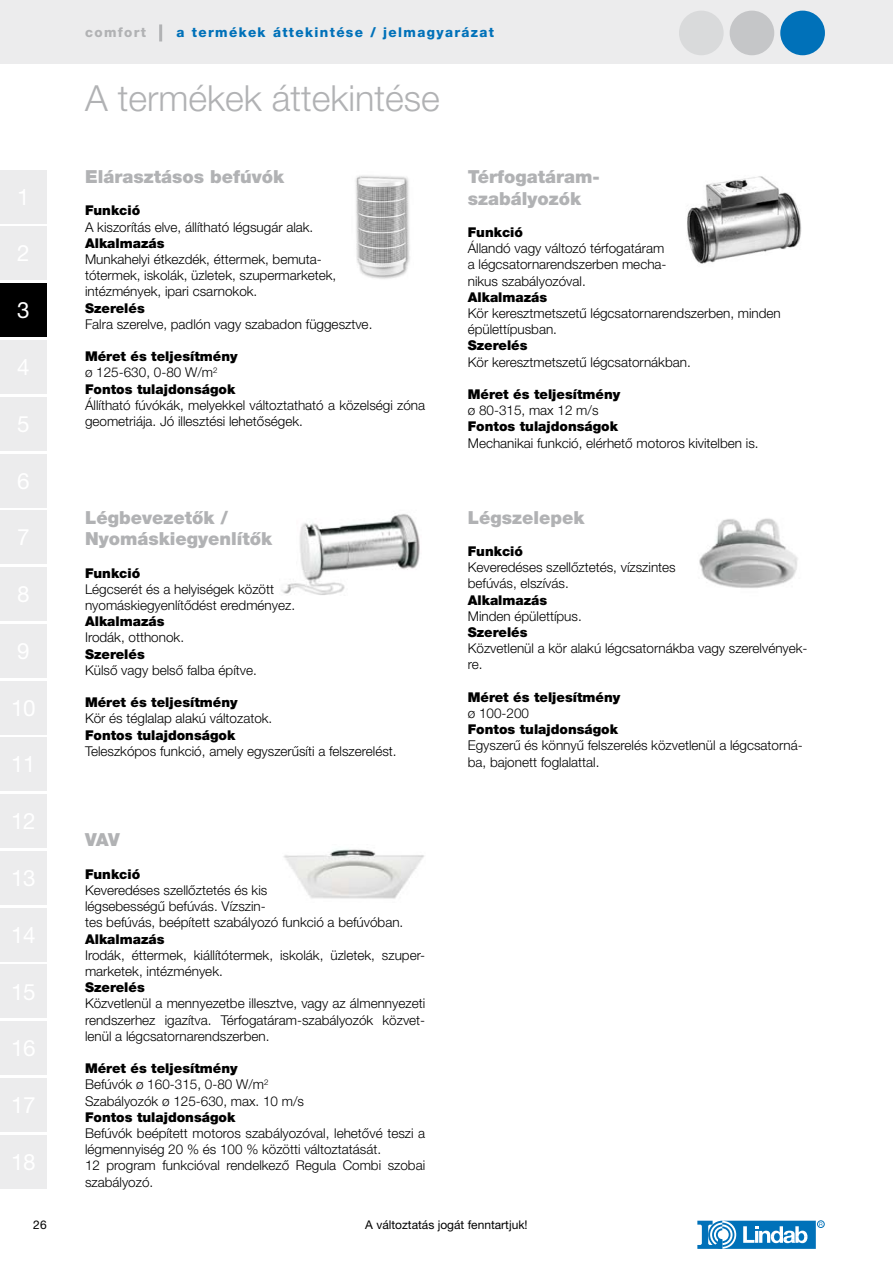
<style>
.page{position:relative;width:893px;height:1263px;background:#fff}
.page>*{position:absolute;margin:0;border:0;box-sizing:border-box;transform-origin:0 0}
.t1{font:300 36px "Helvetica Neue LT Pro";color:#b1b2b4}
.t2{font:22.5px "Helvetica Neue LT Pro";color:#fff}
.t3{font:900 18px/21.6px "Helvetica Neue LT Pro";color:#b1b2b4}
.t4{font:300 13.5px/16.2px "Helvetica Neue LT Pro";color:#000}
.t5{font:900 13.5px/16.2px "Helvetica Neue LT Pro";color:#000}
.t6{font:800 13.5px "Helvetica Neue LT Pro";letter-spacing:.1em;color:#0071b9}
.t7{font:800 13.5px "Helvetica Neue LT Pro";letter-spacing:.1em;color:#b1b2b4}
.t8{font:12px "Helvetica Neue LT Pro";color:#000}
.s1{font-weight:300}
.s2{font-weight:900}
</style>
<div class="page">
<div style="left:0;top:0;width:893px;height:64px;background:#ececed"></div>
<div style="left:817px;top:1221px;width:7px;height:6px;border:1px solid #0071b9;border-radius:50%"></div>
<svg style="left:697px;top:1221px;width:125px;height:28px"></svg>
<div style="left:679px;top:11px;width:45px;height:44px;background:#d9dadb;border-radius:50%"></div>
<div style="left:730px;top:11px;width:44px;height:44px;background:#c5c6c8;border-radius:50%"></div>
<div style="left:780px;top:11px;width:45px;height:44px;background:#0071b9;border-radius:50%"></div>
<hr style="left:159px;top:24px;width:3px;height:17px;background:#b1b2b4">
<div style="left:0;top:170px;width:47px;height:53px;background:#ececed"></div>
<div style="left:0;top:227px;width:47px;height:53px;background:#ececed"></div>
<div style="left:0;top:284px;width:47px;height:53px;background:#000"></div>
<div style="left:0;top:340px;width:47px;height:54px;background:#ececed"></div>
<div style="left:0;top:397px;width:47px;height:53px;background:#ececed"></div>
<div style="left:0;top:454px;width:47px;height:53px;background:#ececed"></div>
<div style="left:0;top:511px;width:47px;height:53px;background:#ececed"></div>
<div style="left:0;top:567px;width:47px;height:54px;background:#ececed"></div>
<div style="left:0;top:624px;width:47px;height:53px;background:#ececed"></div>
<div style="left:0;top:681px;width:47px;height:53px;background:#ececed"></div>
<div style="left:0;top:738px;width:47px;height:53px;background:#ececed"></div>
<div style="left:0;top:794px;width:47px;height:54px;background:#ececed"></div>
<div style="left:0;top:851px;width:47px;height:53px;background:#ececed"></div>
<div style="left:0;top:908px;width:47px;height:53px;background:#ececed"></div>
<div style="left:0;top:965px;width:47px;height:53px;background:#ececed"></div>
<div style="left:0;top:1022px;width:47px;height:53px;background:#ececed"></div>
<div style="left:0;top:1078px;width:47px;height:53px;background:#ececed"></div>
<div style="left:0;top:1135px;width:47px;height:53px;background:#ececed"></div>
<img style="left:355px;top:175px;width:55px;height:104px">
<img style="left:281px;top:514px;width:139px;height:81px">
<img style="left:283px;top:849px;width:141px;height:50px">
<img style="left:687px;top:176px;width:115px;height:88px">
<img style="left:699px;top:518px;width:99px;height:70px">
<h2 class="t2" style="left:17px;top:296px;width:14px">3</h2>
<p class="t8" style="left:33px;top:1217px;width:15px">26</p>
<p class="t7" style="left:85px;top:25px;width:63px">comfort</p>
<p class="t6" style="left:177px;top:25px;width:319px">a termékek áttekintése / jelmagyarázat</p>
<h1 class="t1" style="left:85px;top:76px;width:356px">A termékek áttekintése</h1>
<h3 class="t3" style="left:85px;top:166px;width:201px">Elárasztásos befúvók</h3>
<p class="t5" style="left:85px;top:202px;width:57px">Funkció</p>
<p class="t4" style="left:85px;top:218px;width:230px">A kiszorítás elve, állítható légsugár alak.</p>
<p class="t5" style="left:85px;top:235px;width:81px">Alkalmazás</p>
<p class="t4" style="left:85px;top:251px;width:253px">Munkahelyi étkezdék, éttermek, bemuta&shy;tótermek, iskolák, üzletek, szupermarketek, intézmények, ipari csarnokok.</p>
<p class="t5" style="left:85px;top:300px;width:61px">Szerelés</p>
<p class="t4" style="left:85px;top:316px;width:289px">Falra szerelve, padlón vagy szabadon függesztve.</p>
<p class="t5" style="left:85px;top:348px;width:154px">Méret és teljesítmény <span class="s1">ø 125-630, 0-80 W/m</span><sup>2<br></sup>Fontos tulajdonságok</p>
<p class="t4" style="left:85px;top:397px;width:342px">Állítható fúvókák, melyekkel változtatható a közelségi zóna geometriája. Jó illesztési lehetőségek.</p>
<h3 class="t3" style="left:85px;top:506px;width:189px">Légbevezetők /<br>Nyomáskiegyenlítők</h3>
<p class="t5" style="left:85px;top:564px;width:57px">Funkció</p>
<p class="t4" style="left:85px;top:580px;width:212px">Légcserét és a helyiségek között nyomáskiegyenlítődést eredményez.</p>
<p class="t5" style="left:85px;top:613px;width:81px">Alkalmazás</p>
<p class="t4" style="left:85px;top:629px;width:101px">Irodák, otthonok.</p>
<p class="t5" style="left:85px;top:645px;width:61px">Szerelés</p>
<p class="t4" style="left:85px;top:661px;width:173px">Külső vagy belső falba építve.</p>
<p class="t5" style="left:85px;top:694px;width:154px">Méret és teljesítmény</p>
<p class="t4" style="left:85px;top:710px;width:189px">Kör és téglalap alakú változatok.</p>
<p class="t5" style="left:85px;top:726px;width:152px">Fontos tulajdonságok</p>
<p class="t4" style="left:85px;top:742px;width:313px">Teleszkópos funkció, amely egyszerűsíti a felszerelést.</p>
<h3 class="t3" style="left:85px;top:829px;width:36px">VAV</h3>
<p class="t5" style="left:85px;top:866px;width:57px">Funkció</p>
<p class="t4" style="left:85px;top:882px;width:320px">Keveredéses szellőztetés és kis<br>légsebességű befúvás. Vízszin-<br>tes befúvás, beépített szabályozó funkció a befúvóban.</p>
<p class="t5" style="left:85px;top:930px;width:81px">Alkalmazás</p>
<p class="t4" style="left:85px;top:946px;width:342px">Irodák, éttermek, kiállítótermek, iskolák, üzletek, szuper&shy;marketek, intézmények.</p>
<p class="t5" style="left:85px;top:979px;width:61px">Szerelés</p>
<p class="t4" style="left:85px;top:995px;width:342px;text-align:justify">Közvetlenül a mennyezetbe illesztve, vagy az álmennyezeti rendszerhez igazítva. Térfogatáram-szabályozók közvet&shy;lenül a légcsatornarendszerben.</p>
<p class="t4" style="left:85px;top:1060px;width:221px"><span class="s2">Méret és teljesítmény<br></span>Befúvók ø 160-315, 0-80 W/m<sup>2<br></sup>Szabályozók ø 125-630, max. 10 m/s</p>
<p class="t5" style="left:85px;top:1109px;width:152px">Fontos tulajdonságok</p>
<p class="t4" style="left:85px;top:1125px;width:342px">Befúvók beépített motoros szabályozóval, lehetővé teszi a légmennyiség 20 % és 100 % közötti változtatását.<br>12 program funkcióval rendelkező Regula Combi szobai szabályozó.</p>
<h3 class="t3" style="left:468px;top:166px;width:134px">Térfogatáram&shy;szabályozók</h3>
<p class="t5" style="left:468px;top:224px;width:57px">Funkció</p>
<p class="t4" style="left:468px;top:240px;width:200px">Állandó vagy változó térfogatáram a légcsatornarendszerben mecha&shy;nikus szabályozóval.</p>
<p class="t5" style="left:468px;top:289px;width:81px">Alkalmazás</p>
<p class="t4" style="left:468px;top:305px;width:315px">Kör keresztmetszetű légcsatornarendszerben, minden épülettípusban.</p>
<p class="t5" style="left:468px;top:337px;width:61px">Szerelés</p>
<p class="t4" style="left:468px;top:353px;width:225px">Kör keresztmetszetű légcsatornákban.</p>
<p class="t5" style="left:468px;top:386px;width:154px">Méret és teljesítmény</p>
<p class="t4" style="left:468px;top:402px;width:132px">ø 80-315, max 12 m/s</p>
<p class="t5" style="left:468px;top:418px;width:152px">Fontos tulajdonságok</p>
<p class="t4" style="left:468px;top:434px;width:292px">Mechanikai funkció, elérhető motoros kivitelben is.</p>
<h3 class="t3" style="left:468px;top:506px;width:118px">Légszelepek</h3>
<p class="t5" style="left:468px;top:543px;width:57px">Funkció</p>
<p class="t4" style="left:468px;top:559px;width:210px">Keveredéses szellőztetés, vízszintes befúvás, elszívás.</p>
<p class="t5" style="left:468px;top:591px;width:81px">Alkalmazás</p>
<p class="t4" style="left:468px;top:607px;width:115px">Minden épülettípus.</p>
<p class="t5" style="left:468px;top:624px;width:61px">Szerelés</p>
<p class="t4" style="left:468px;top:640px;width:341px">Közvetlenül a kör alakú légcsatornákba vagy szerelvények&shy;re.</p>
<p class="t5" style="left:468px;top:689px;width:154px">Méret és teljesítmény</p>
<p class="t4" style="left:468px;top:705px;width:63px">ø 100-200</p>
<p class="t5" style="left:468px;top:721px;width:152px">Fontos tulajdonságok</p>
<p class="t4" style="left:468px;top:737px;width:337px">Egyszerű és könnyű felszerelés közvetlenül a légcsatorná&shy;ba, bajonett foglalattal.</p>
<p class="t8" style="left:365px;top:1217px;width:164px">A változtatás jogát fenntartjuk!</p>
</div>
